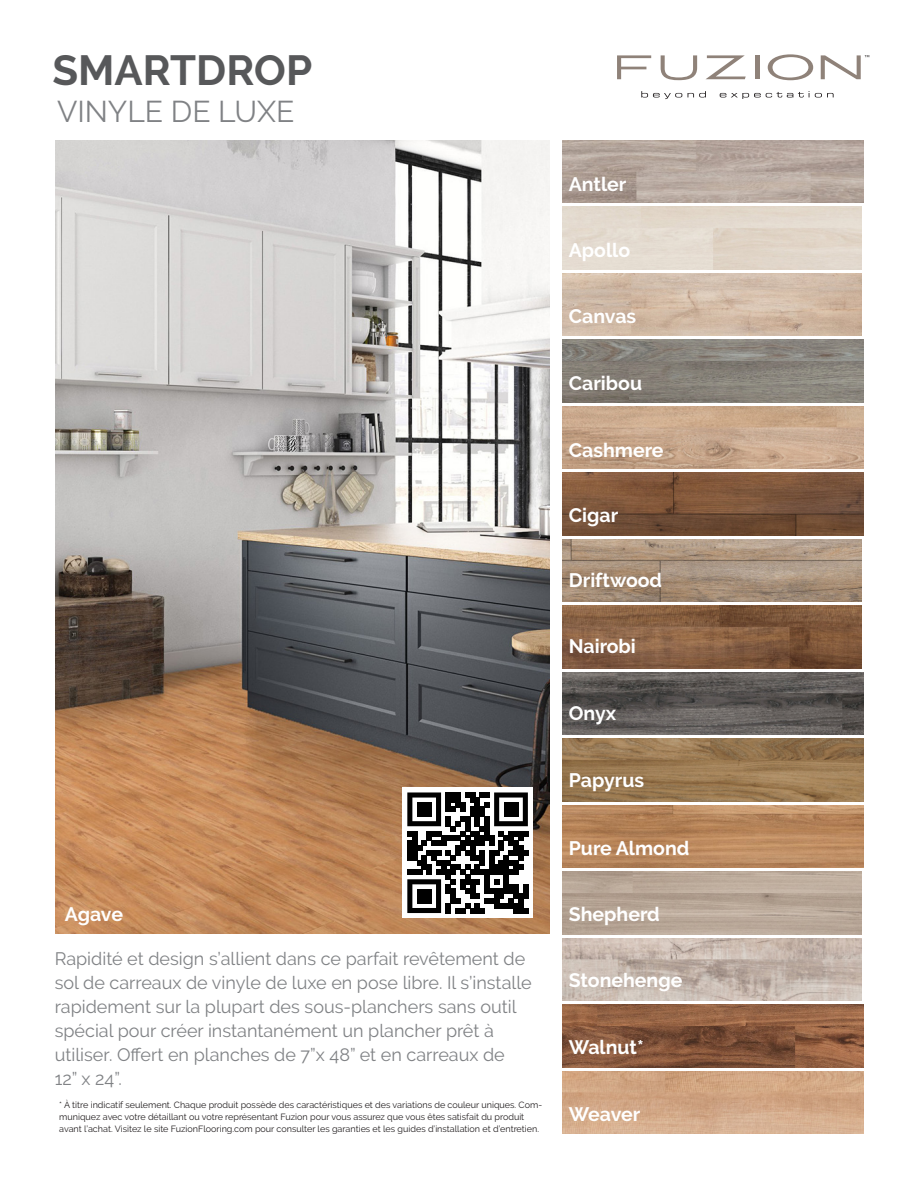
<style>
.page{position:relative;width:918px;height:1188px;background:#fff}
.page>*{position:absolute;margin:0;border:0;box-sizing:border-box;transform-origin:0 0}
.t1{font:700 42px "Raleway";color:#57585a}
.t2{font:30px "Raleway";color:#808285}
.t3{font:700 19.5px "Raleway";color:#fff}
.t4{font:18px/24px "Raleway";color:#808285}
.t5{font:9px/12px "Raleway";color:#231f20}
</style>
<div class="page">
<svg style="left:617px;top:55px;width:34px;height:24px"></svg>
<svg style="left:661px;top:55px;width:36px;height:25px"></svg>
<svg style="left:706px;top:55px;width:40px;height:24px"></svg>
<hr style="left:755px;top:55px;width:4px;height:24px;background:#8f8279">
<svg style="left:768px;top:54px;width:45px;height:26px"></svg>
<svg style="left:821px;top:55px;width:48px;height:24px"></svg>
<svg style="left:641px;top:91px;width:41px;height:8px"></svg>
<svg style="left:688px;top:91px;width:18px;height:7px"></svg>
<svg style="left:720px;top:91px;width:114px;height:8px"></svg>
<img style="left:563px;top:340px;width:301px;height:62px">
<img style="left:563px;top:672px;width:301px;height:63px">
<img style="left:563px;top:1005px;width:301px;height:62px">
<img style="left:563px;top:273px;width:299px;height:63px">
<img style="left:563px;top:606px;width:299px;height:62px">
<img style="left:563px;top:938px;width:299px;height:63px">
<img style="left:563px;top:539px;width:299px;height:63px">
<img style="left:563px;top:872px;width:299px;height:62px">
<img style="left:56px;top:141px;width:493px;height:793px">
<img style="left:563px;top:140px;width:301px;height:63px">
<img style="left:563px;top:473px;width:301px;height:62px">
<img style="left:563px;top:805px;width:301px;height:63px">
<img style="left:563px;top:406px;width:301px;height:63px">
<img style="left:563px;top:739px;width:301px;height:62px">
<img style="left:563px;top:1072px;width:301px;height:62px">
<div style="left:403px;top:788px;width:130px;height:130px;background:#fff"></div>
<svg style="left:407px;top:792px;width:121px;height:121px"></svg>
<div style="left:417px;top:802px;width:14px;height:15px;background:#000"></div>
<div style="left:504px;top:802px;width:14px;height:15px;background:#000"></div>
<div style="left:417px;top:889px;width:14px;height:14px;background:#000"></div>
<p class="t1" style="left:52px;top:46px;width:261px">SMARTDROP</p>
<h2 class="t2" style="left:57px;top:94px;width:239px">VINYLE DE LUXE</h2>
<p class="t3" style="left:65px;top:903px;width:60px">Agave</p>
<p class="t4" style="left:55px;top:946px;width:479px">Rapidité et design s’allient dans ce parfait revêtement de sol de carreaux de vinyle de luxe en pose libre. Il s’installe rapidement sur la plupart des sous-planchers sans outil spécial pour créer instantanément un plancher prêt à utiliser. Offert en planches de 7”x 48” et en carreaux de</p>
<p class="t4" style="left:55px;top:1066px;width:69px">12” x 24”.</p>
<p class="t5" style="left:59px;top:1099px;width:484px">* À titre indicatif seulement. Chaque produit possède des caractéristiques et des variations de couleur uniques. Com&shy;muniquez avec votre détaillant ou votre représentant Fuzion pour vous assurez que vous êtes satisfait du produit avant l’achat. Visitez le site FuzionFlooring.com pour consulter les garanties et les guides d’installation et d’entretien.</p>
<p class="t3" style="left:569px;top:173px;width:59px">Antler</p>
<p class="t3" style="left:569px;top:239px;width:63px">Apollo</p>
<p class="t3" style="left:569px;top:305px;width:69px">Canvas</p>
<p class="t3" style="left:569px;top:372px;width:75px">Caribou</p>
<p class="t3" style="left:569px;top:439px;width:96px">Cashmere</p>
<p class="t3" style="left:569px;top:504px;width:51px">Cigar</p>
<p class="t3" style="left:569px;top:569px;width:95px">Driftwood</p>
<p class="t3" style="left:569px;top:635px;width:69px">Nairobi</p>
<p class="t3" style="left:569px;top:702px;width:49px">Onyx</p>
<p class="t3" style="left:569px;top:769px;width:77px">Papyrus</p>
<p class="t3" style="left:569px;top:837px;width:122px">Pure Almond</p>
<p class="t3" style="left:569px;top:903px;width:92px">Shepherd</p>
<p class="t3" style="left:569px;top:969px;width:115px">Stonehenge</p>
<p class="t3" style="left:569px;top:1036px;width:76px">Walnut*</p>
<p class="t3" style="left:569px;top:1103px;width:73px">Weaver</p>
</div>
